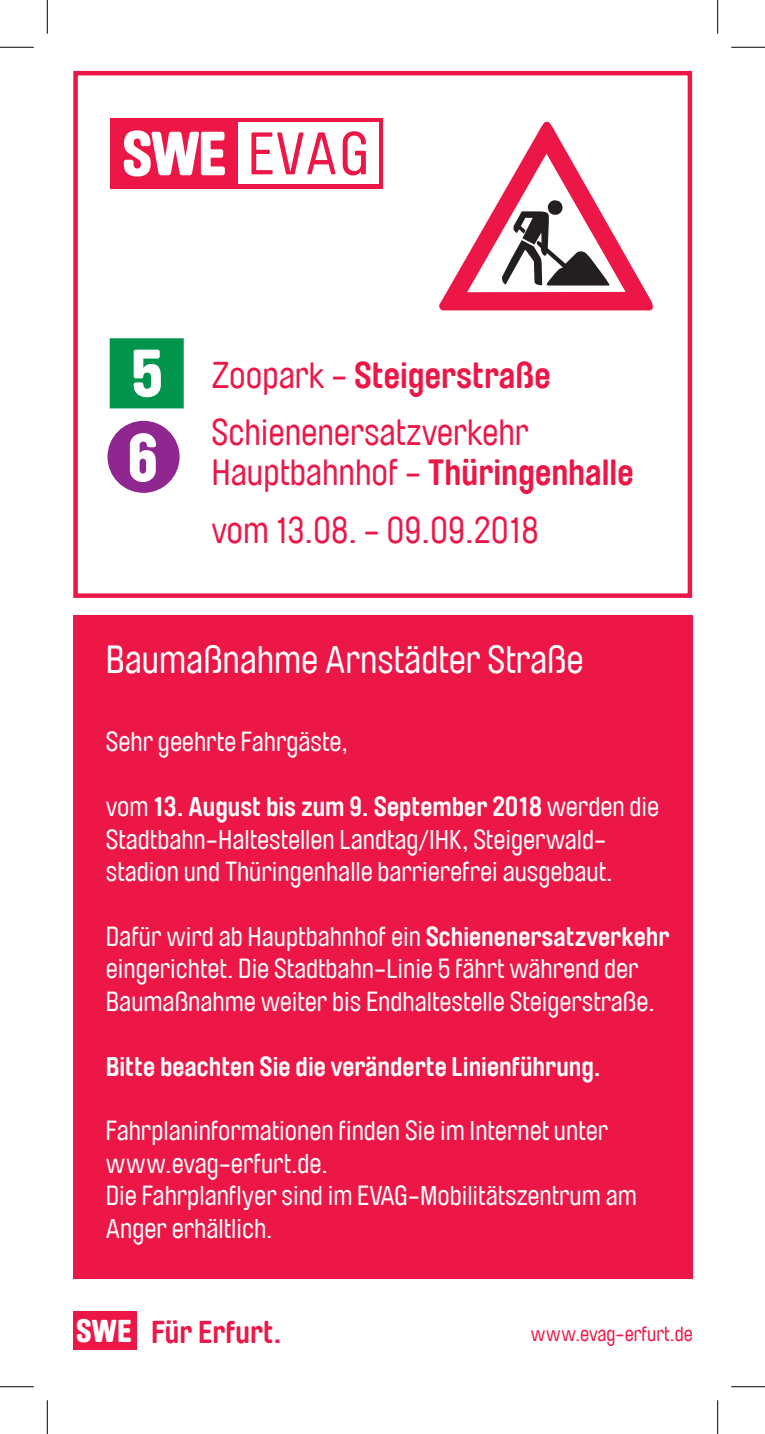
<style>
.page{position:relative;width:765px;height:1434px;background:#fff}
.page>*{position:absolute;margin:0;border:0;box-sizing:border-box;transform-origin:0 0}
.t1{font:900 65.25px "Brauer Neue";color:#fff}
.t2{font:38.25px "Brauer Neue";color:#fff}
.t3{font:36.45px/56.5px "Brauer Neue";color:#ed1747}
.t4{font:700 31.5px "Brauer Neue";color:#ed1747}
.t5{font:27px/32.4px "Brauer Neue";color:#fff}
.t6{font:700 27px "Brauer Neue";color:#fff}
.t7{font:20.25px "Brauer Neue";color:#ed1747}
.s1{font-weight:900;font-size:65.25px;color:#fff}
.s2{font-weight:700}
.s3{font-weight:900;color:#fff}
</style>
<div class="page">
<div style="left:73px;top:71px;width:618px;height:527px;border:4px solid #ed1747"></div>
<div style="left:110px;top:118px;width:272px;height:71px;background:#ed1747"></div>
<div style="left:238px;top:123px;width:140px;height:61px;background:#fff"></div>
<svg style="left:124px;top:130px;width:101px;height:47px"></svg>
<svg style="left:251px;top:132px;width:84px;height:42px"></svg>
<svg style="left:342px;top:131px;width:23px;height:44px"></svg>
<div style="left:73px;top:615px;width:619px;height:663px;background:#ed1747"></div>
<div style="left:112px;top:340px;width:69px;height:66px;background:#00944d"></div>
<div style="left:110px;top:338px;width:74px;height:70px;border:4px solid #00944d"></div>
<svg style="left:439px;top:121px;width:214px;height:190px"></svg>
<div style="left:107px;top:421px;width:72px;height:72px;background:#90268f;border-radius:50%"></div>
<div style="left:73px;top:1311px;width:64px;height:38px;background:#ed1747"></div>
<hr style="left:0;top:47px;width:34px;height:1px;background:#000">
<hr style="left:730px;top:47px;width:34px;height:1px;background:#000">
<hr style="left:0;top:1386px;width:34px;height:1px;background:#000">
<hr style="left:730px;top:1386px;width:34px;height:1px;background:#000">
<hr style="left:47px;top:0;width:1px;height:34px;background:#000">
<hr style="left:47px;top:1400px;width:1px;height:34px;background:#000">
<hr style="left:717px;top:0;width:1px;height:34px;background:#000">
<hr style="left:717px;top:1400px;width:1px;height:34px;background:#000">
<h3 class="t3" style="left:211px;top:348px;width:341px;text-indent:-80px"><span class="s1">5</span> Zoopark - <span class="s2">Steigerstraße<br></span>Schienenersatzverkehr</h3>
<h3 class="t3" style="left:211px;top:443px;width:423px;line-height:58.3px">Hauptbahnhof - <span class="s2">Thüringenhalle </span>vom 13.08. - 09.09.2018</h3>
<h1 class="t1" style="left:127px;top:420px;width:32px">6</h1>
<h2 class="t2" style="left:106px;top:638px;width:479px">Baumaßnahme Arnstädter Straße</h2>
<p class="t5" style="left:106px;top:726px;width:243px">Sehr geehrte Fahrgäste,</p>
<p class="t5" style="left:106px;top:791px;width:554px">vom <span class="s2">13. August bis zum 9. September 2018</span> werden die<br>Stadtbahn-Haltestellen Landtag/IHK, Steigerwald&shy;stadion und Thüringenhalle barrierefrei ausgebaut.</p>
<p class="t5" style="left:106px;top:921px;width:565px">Dafür wird ab Hauptbahnhof ein <span class="s2">Schienenersatzverkehr </span>eingerichtet. Die Stadtbahn-Linie 5 fährt während der<br>Baumaßnahme weiter bis Endhaltestelle Steigerstraße.</p>
<p class="t6" style="left:106px;top:1051px;width:496px">Bitte beachten Sie die veränderte Linienführung.</p>
<p class="t5" style="left:106px;top:1115px;width:532px">Fahrplaninformationen finden Sie im Internet unter www.evag-erfurt.de.<br>Die Fahrplanflyer sind im EVAG-Mobilitätszentrum am Anger erhältlich.</p>
<p class="t4" style="left:76px;top:1313px;width:207px"><span class="s3">SWE</span> Für Erfurt.</p>
<p class="t7" style="left:530px;top:1322px;width:163px">www.evag-erfurt.de</p>
</div>
